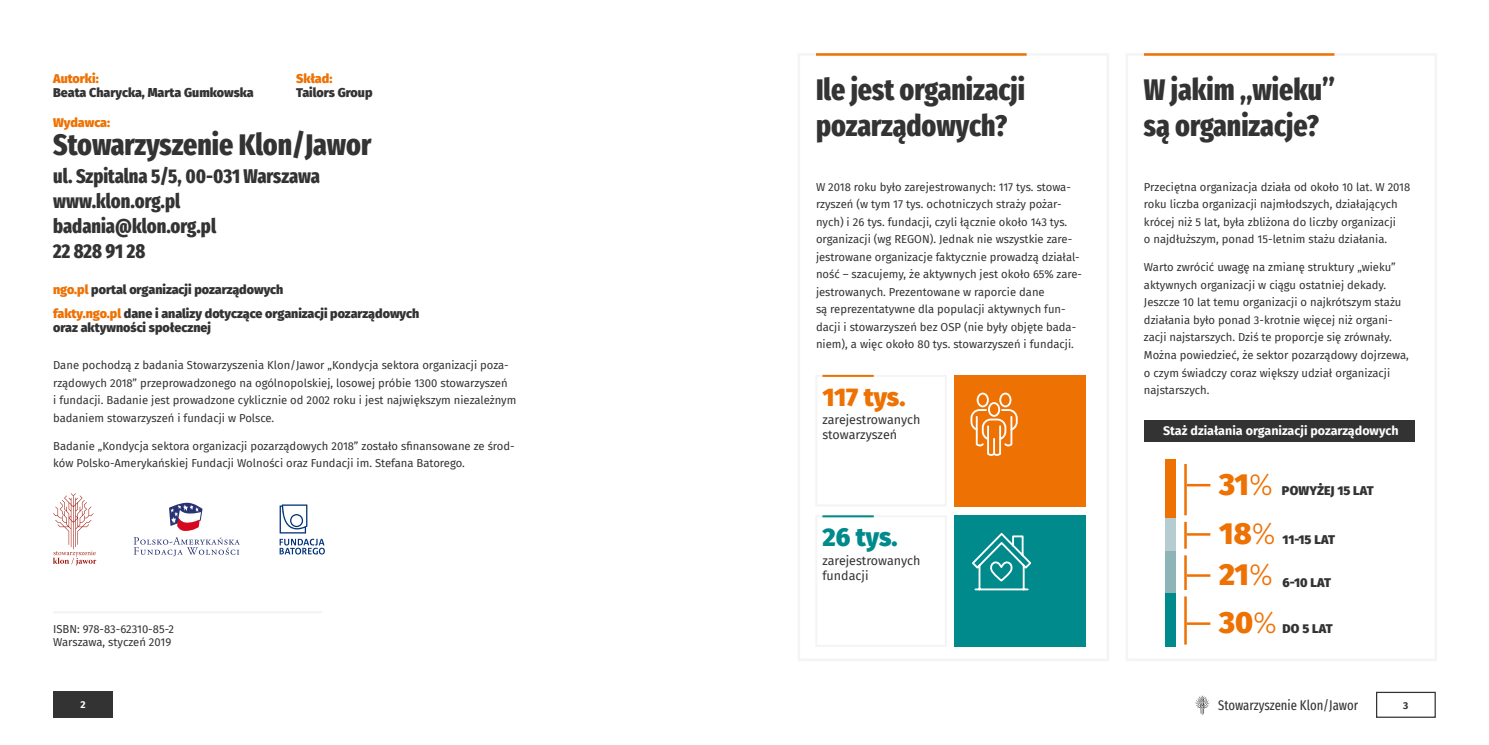
<style>
.page{position:relative;width:1489px;height:745px;background:#fff}
.page>*{position:absolute;margin:0;border:0;box-sizing:border-box;transform-origin:0 0}
.t1{font:800 extra-condensed 30px/36px "Fira Sans";color:#333}
.t2{font:900 30px "Fira Sans";letter-spacing:-.01em;color:#ee7103}
.t3{font:900 25.12px "Fira Sans";letter-spacing:-.01em;color:#ee7103}
.t4{font:900 25.12px "Fira Sans";color:#008a8c}
.t5{font:800 extra-condensed 20px/25px "Fira Sans";color:#333}
.t6{font:extra-condensed 13.75px "Fira Sans";color:#333}
.t7{font:900 12.5px/24.4px "Fira Sans";color:#333}
.t8{font:12.5px/15px "Fira Sans";color:#333}
.t9{font:700 12.5px "Fira Sans";color:#fff}
.t10{font:900 12.5px "Fira Sans";color:#ee7103}
.t11{font:11.25px/17.5px "Fira Sans";color:#333}
.t12{font:700 10px "Fira Sans";color:#fff}
.t13{font:700 10px "Fira Sans";color:#333}
.s1{color:#ee7103}
.s2{font-weight:300}
</style>
<div class="page">
<div style="left:53px;top:691px;width:60px;height:26px;background:#333"></div>
<div style="left:1375px;top:691px;width:60px;height:26px;border:1px solid #333"></div>
<svg style="left:1195px;top:695px;width:14px;height:19px"></svg>
<div style="left:797px;top:53px;width:312px;height:607px;border:2px solid #f4f4f4"></div>
<div style="left:1125px;top:53px;width:311px;height:607px;border:2px solid #f4f4f4"></div>
<hr style="left:816px;top:53px;width:210px;height:3px;background:#ee7103">
<hr style="left:1143px;top:53px;width:191px;height:3px;background:#ee7103">
<div style="left:815px;top:374px;width:131px;height:132px;border:2px solid #f4f4f4"></div>
<div style="left:815px;top:515px;width:131px;height:131px;border:2px solid #f4f4f4"></div>
<hr style="left:822px;top:374px;width:51px;height:2px;background:#ee7103">
<hr style="left:822px;top:515px;width:51px;height:2px;background:#008a8c">
<div style="left:953px;top:374px;width:132px;height:132px;background:#ee7103"></div>
<div style="left:953px;top:515px;width:132px;height:131px;background:#008a8c"></div>
<svg style="left:972px;top:533px;width:60px;height:58px"></svg>
<svg style="left:970px;top:392px;width:47px;height:64px"></svg>
<svg style="left:279px;top:504px;width:46px;height:50px"></svg>
<svg style="left:53px;top:493px;width:43px;height:72px"></svg>
<div style="left:1143px;top:420px;width:270px;height:21px;background:#333"></div>
<hr style="left:1186px;top:622px;width:24px;height:2px;background:#ee7103">
<hr style="left:1186px;top:574px;width:24px;height:2px;background:#ee7103">
<hr style="left:1186px;top:533px;width:24px;height:2px;background:#ee7103">
<hr style="left:1186px;top:483px;width:24px;height:3px;background:#ee7103">
<hr style="left:1184px;top:596px;width:2px;height:48px;background:#ee7103">
<hr style="left:1184px;top:555px;width:2px;height:34px;background:#ee7103">
<hr style="left:1184px;top:521px;width:2px;height:27px;background:#ee7103">
<hr style="left:1184px;top:463px;width:2px;height:52px;background:#ee7103">
<div style="left:1164px;top:592px;width:11px;height:54px;background:#008a8c"></div>
<div style="left:1164px;top:551px;width:11px;height:41px;background:#8db4b7"></div>
<div style="left:1164px;top:517px;width:11px;height:34px;background:#b5cdd1"></div>
<div style="left:1164px;top:459px;width:11px;height:58px;background:#ee7103"></div>
<svg style="left:134px;top:537px;width:106px;height:19px"></svg>
<svg style="left:169px;top:502px;width:33px;height:28px"></svg>
<hr style="left:53px;top:610px;width:269px;height:3px;background:#f4f4f4">
<p class="t10" style="left:53px;top:68px;width:47px">Autorki:</p>
<p class="t7" style="left:53px;top:79px;width:202px">Beata Charycka, Marta Gumkowska</p>
<p class="t10" style="left:296px;top:68px;width:38px">Skład:</p>
<p class="t7" style="left:296px;top:79px;width:78px">Tailors Group</p>
<p class="t10" style="left:53px;top:111px;width:58px">Wydawca:</p>
<h1 class="t1" style="left:53px;top:124px;width:320px">Stowarzyszenie Klon/Jawor</h1>
<h3 class="t5" style="left:53px;top:162px;width:268px">ul. Szpitalna 5/5, 00-031 Warszawa www.klon.org.pl badania@klon.org.pl<br>22 828 91 28</h3>
<p class="t7" style="left:53px;top:276px;width:367px"><span class="s1">ngo.pl</span> portal organizacji pozarządowych<br><span class="s1">fakty.ngo.pl</span> dane i analizy dotyczące organizacji pozarządowych</p>
<p class="t7" style="left:53px;top:314px;width:159px">oraz aktywności społecznej</p>
<p class="t11" style="left:53px;top:356px;width:464px">Dane pochodzą z badania Stowarzyszenia Klon/Jawor „Kondycja sektora organizacji poza&shy;rządowych 2018” przeprowadzonego na ogólnopolskiej, losowej próbie 1300 stowarzyszeń<br>i fundacji. Badanie jest prowadzone cyklicznie od 2002 roku i jest największym niezależnym badaniem stowarzyszeń i fundacji w Polsce.</p>
<p class="t11" style="left:53px;top:436px;width:463px">Badanie „Kondycja sektora organizacji pozarządowych 2018” zostało sfinansowane ze środ&shy;ków Polsko-Amerykańskiej Fundacji Wolności oraz Fundacji im. Stefana Batorego.</p>
<p class="t11" style="left:53px;top:621px;width:122px;line-height:13.5px">ISBN: 978-83-62310-85-2<br>Warszawa, styczeń 2019</p>
<h1 class="t1" style="left:816px;top:69px;width:211px">Ile jest organizacji pozarządowych?</h1>
<h1 class="t1" style="left:1143px;top:69px;width:193px">W jakim „wieku” są organizacje?</h1>
<p class="t11" style="left:816px;top:177px;width:268px">W 2018 roku było zarejestrowanych: 117 tys. stowa&shy;rzyszeń (w tym 17 tys. ochotniczych straży pożar&shy;nych) i 26 tys. fundacji, czyli łącznie około 143 tys. organizacji (wg REGON). Jednak nie wszystkie zare&shy;jestrowane organizacje faktycznie prowadzą działal&shy;ność – szacujemy, że aktywnych jest około 65% zare&shy;jestrowanych. Prezentowane w raporcie dane<br>są reprezentatywne dla populacji aktywnych fun&shy;dacji i stowarzyszeń bez OSP (nie były objęte bada&shy;niem), a więc około 80 tys. stowarzyszeń i fundacji.</p>
<p class="t11" style="left:1143px;top:177px;width:268px">Przeciętna organizacja działa od około 10 lat. W 2018 roku liczba organizacji najmłodszych, działających krócej niż 5 lat, była zbliżona do liczby organizacji<br>o najdłuższym, ponad 15-letnim stażu działania.</p>
<p class="t11" style="left:1143px;top:258px;width:266px">Warto zwrócić uwagę na zmianę struktury „wieku” aktywnych organizacji w ciągu ostatniej dekady.<br>Jeszcze 10 lat temu organizacji o najkrótszym stażu działania było ponad 3-krotnie więcej niż organi&shy;zacji najstarszych. Dziś te proporcje się zrównały.<br>Można powiedzieć, że sektor pozarządowy dojrzewa, o czym świadczy coraz większy udział organizacji najstarszych.</p>
<h2 class="t3" style="left:822px;top:374px;width:84px">117 tys.</h2>
<p class="t8" style="left:822px;top:412px;width:99px">zarejestrowanych stowarzyszeń</p>
<h2 class="t4" style="left:822px;top:514px;width:76px">26 tys.</h2>
<p class="t8" style="left:822px;top:552px;width:99px">zarejestrowanych fundacji</p>
<p class="t9" style="left:1163px;top:420px;width:237px">Staż działania organizacji pozarządowych</p>
<h1 class="t2" style="left:1219px;top:457px;width:55px">31<span class="s2">%</span></h1>
<p class="t7" style="left:1281px;top:477px;width:93px">POWYŻEJ 15 LAT</p>
<h1 class="t2" style="left:1219px;top:506px;width:58px">18<span class="s2">%</span></h1>
<h1 class="t2" style="left:1219px;top:547px;width:55px">21<span class="s2">%</span></h1>
<p class="t7" style="left:1282px;top:526px;width:54px">11-15 LAT</p>
<p class="t7" style="left:1282px;top:569px;width:50px">6-10 LAT</p>
<h1 class="t2" style="left:1219px;top:595px;width:59px">30<span class="s2">%</span></h1>
<p class="t7" style="left:1282px;top:614px;width:52px">DO 5 LAT</p>
<p class="t12" style="left:80px;top:696px;width:7px">2</p>
<p class="t6" style="left:1218px;top:694px;width:141px">Stowarzyszenie Klon/Jawor</p>
<p class="t13" style="left:1403px;top:696px;width:7px">3</p>
</div>
